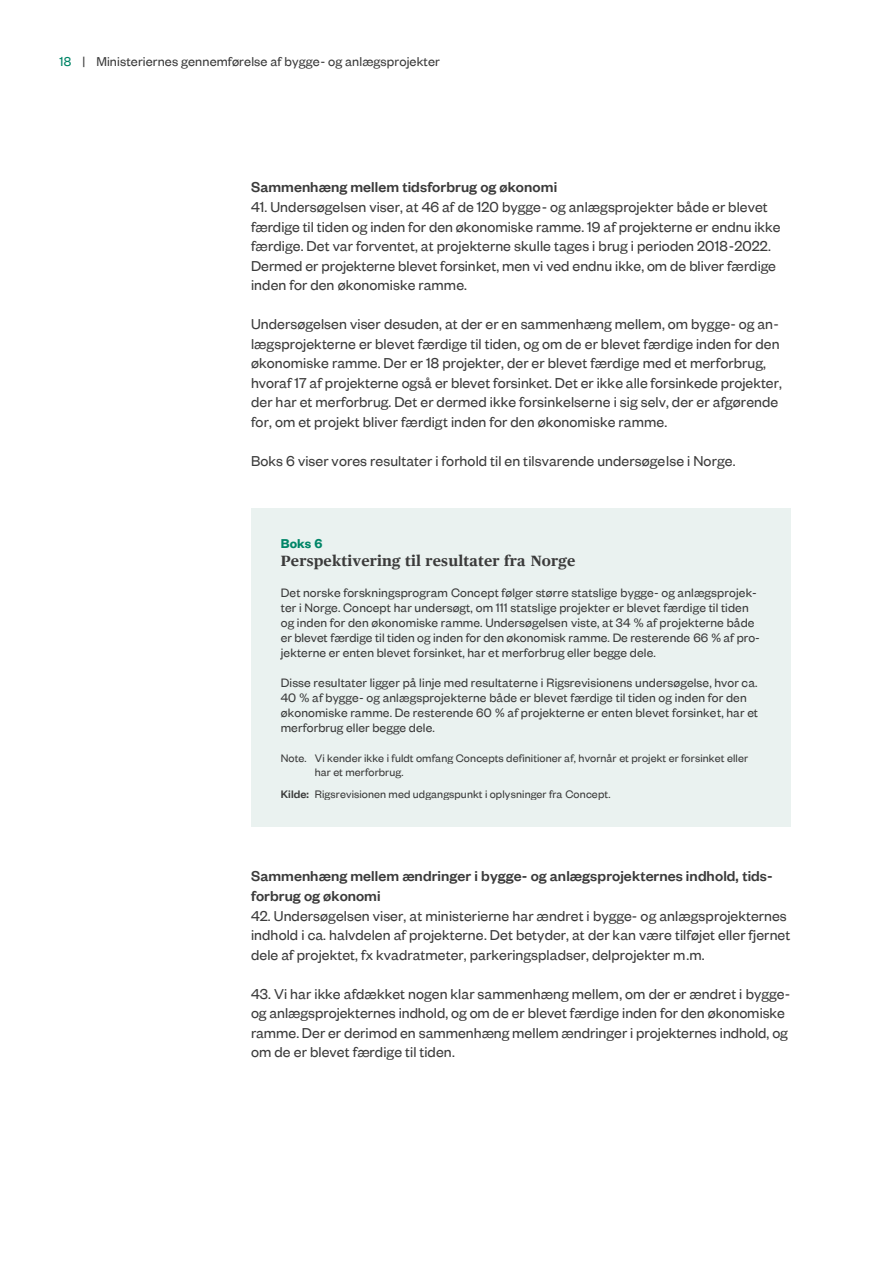
<style>
.page{position:relative;width:893px;height:1263px;background:#fff}
.page>*{position:absolute;margin:0;border:0;box-sizing:border-box;transform-origin:0 0}
.t1{font:15.9px/19.5px "Founders Grotesk";letter-spacing:.005em;color:#3b3b3b}
.t2{font:500 15.9px/19.6px "Founders Grotesk";letter-spacing:.005em;color:#3b3b3b}
.t3{font:700 15px "Publico Text";letter-spacing:.01em;color:#3b3b3b}
.t4{font:14.25px "Founders Grotesk";letter-spacing:.01em;color:#3b3b3b}
.t5{font:600 14.25px "Founders Grotesk";color:#008567}
.t6{font:13.5px/15px "Founders Grotesk";letter-spacing:.01em;color:#3b3b3b}
.t7{font:12px/14.2px "Founders Grotesk";letter-spacing:.01em;color:#3b3b3b}
.s1{color:#008567}
.s2{font-family:"Calibri"}
.s3{font-weight:500}
</style>
<div class="page">
<div style="left:251px;top:509px;width:30px;height:26px;background:#eaf2f0"></div>
<div style="left:281px;top:509px;width:480px;height:26px;background:#eaf2f0"></div>
<div style="left:761px;top:509px;width:30px;height:26px;background:#eaf2f0"></div>
<div style="left:251px;top:535px;width:30px;height:265px;background:#eaf2f0"></div>
<div style="left:281px;top:535px;width:480px;height:16px;background:#eaf2f0"></div>
<div style="left:281px;top:551px;width:480px;height:19px;background:#eaf2f0"></div>
<div style="left:281px;top:570px;width:480px;height:15px;background:#eaf2f0"></div>
<div style="left:281px;top:585px;width:480px;height:15px;background:#eaf2f0"></div>
<div style="left:281px;top:600px;width:480px;height:15px;background:#eaf2f0"></div>
<div style="left:281px;top:615px;width:480px;height:15px;background:#eaf2f0"></div>
<div style="left:281px;top:630px;width:480px;height:15px;background:#eaf2f0"></div>
<div style="left:281px;top:645px;width:480px;height:15px;background:#eaf2f0"></div>
<div style="left:281px;top:660px;width:480px;height:15px;background:#eaf2f0"></div>
<div style="left:281px;top:675px;width:480px;height:15px;background:#eaf2f0"></div>
<div style="left:281px;top:690px;width:480px;height:15px;background:#eaf2f0"></div>
<div style="left:281px;top:705px;width:480px;height:15px;background:#eaf2f0"></div>
<div style="left:281px;top:720px;width:480px;height:15px;background:#eaf2f0"></div>
<div style="left:281px;top:735px;width:480px;height:15px;background:#eaf2f0"></div>
<div style="left:281px;top:750px;width:480px;height:14px;background:#eaf2f0"></div>
<div style="left:281px;top:764px;width:480px;height:22px;background:#eaf2f0"></div>
<div style="left:281px;top:786px;width:480px;height:14px;background:#eaf2f0"></div>
<div style="left:761px;top:535px;width:30px;height:265px;background:#eaf2f0"></div>
<div style="left:251px;top:800px;width:30px;height:27px;background:#eaf2f0"></div>
<div style="left:281px;top:800px;width:480px;height:27px;background:#eaf2f0"></div>
<div style="left:761px;top:800px;width:30px;height:27px;background:#eaf2f0"></div>
<p class="t4" style="left:60px;top:53px;width:382px"><span class="s1">18</span> | Ministeriernes gennemførelse af bygge- og anlægsprojekter</p>
<h3 class="t2" style="left:251px;top:178px;width:308px">Sammenhæng mellem tidsforbrug og økonomi</h3>
<p class="t1" style="left:251px;top:198px;width:531px">41. Undersøgelsen viser, at 46 af de 120 bygge- og anlægsprojekter både er blevet færdige til tiden og inden for den økonomiske ramme. 19 af projekterne er endnu ikke færdige. Det var forventet, at projekterne skulle tages i brug i perioden 2018-2022.<br>Dermed er projekterne blevet forsinket, men vi ved endnu ikke, om de bliver færdige inden for den økonomiske ramme.</p>
<p class="t1" style="left:251px;top:315px;width:532px">Undersøgelsen viser desuden, at der er en sammenhæng mellem, om bygge- og an&shy;lægsprojekterne er blevet færdige til tiden, og om de er blevet færdige inden for den økonomiske ramme. Der er 18 projekter, der er blevet færdige med et merforbrug, hvoraf 17 af projekterne også er blevet forsinket. Det er ikke alle forsinkede projekter, der har et merforbrug. Det er dermed ikke forsinkelserne i sig selv, der er afgørende for, om et projekt bliver færdigt inden for den økonomiske ramme.</p>
<p class="t1" style="left:251px;top:451px;width:486px">Boks 6 viser vores resultater i forhold til en tilsvarende undersøgelse i Norge.</p>
<p class="t5" style="left:281px;top:534px;width:43px">Boks 6</p>
<p class="t3" style="left:281px;top:555px;width:296px">Perspektivering til resultater fra Norge</p>
<p class="t6" style="left:281px;top:586px;width:481px">Det norske forskningsprogram Concept følger større statslige bygge- og anlægsprojek&shy;ter i Norge. Concept har undersøgt, om 111 statslige projekter er blevet færdige til tiden og inden for den økonomiske ramme. Undersøgelsen viste, at 34 % af projekterne både er blevet færdige til tiden og inden for den økonomisk ramme. De resterende 66 <span class="s2">%</span> af pro&shy;jekterne er enten blevet forsinket, har et merforbrug eller begge dele.</p>
<p class="t6" style="left:281px;top:676px;width:479px">Disse resultater ligger på linje med resultaterne i Rigsrevisionens undersøgelse, hvor ca.<br>40 % af bygge- og anlægsprojekterne både er blevet færdige til tiden og inden for den økonomiske ramme. De resterende 60 <span class="s2">%</span> af projekterne er enten blevet forsinket, har et merforbrug eller begge dele.</p>
<p class="t7" style="left:315px;top:751px;width:435px;text-indent:-34px">Note. Vi kender ikke i fuldt omfang Concepts definitioner af, hvornår et projekt er forsinket eller har et merforbrug.</p>
<p class="t7" style="left:281px;top:787px;width:331px"><span class="s3">Kilde:</span> Rigsrevisionen med udgangspunkt i oplysninger fra Concept.</p>
<h3 class="t2" style="left:251px;top:867px;width:523px">Sammenhæng mellem ændringer i bygge- og anlægsprojekternes indhold, tids&shy;forbrug og økonomi</h3>
<p class="t1" style="left:251px;top:906px;width:541px">42. Undersøgelsen viser, at ministerierne har ændret i bygge- og anlægsprojekternes indhold i ca. halvdelen af projekterne. Det betyder, at der kan være tilføjet eller fjernet dele af projektet, fx kvadratmeter, parkeringspladser, delprojekter m.m.</p>
<p class="t1" style="left:251px;top:984px;width:541px">43. Vi har ikke afdækket nogen klar sammenhæng mellem, om der er ændret i bygge&shy;og anlægsprojekternes indhold, og om de er blevet færdige inden for den økonomiske ramme. Der er derimod en sammenhæng mellem ændringer i projekternes indhold, og om de er blevet færdige til tiden.</p>
</div>
